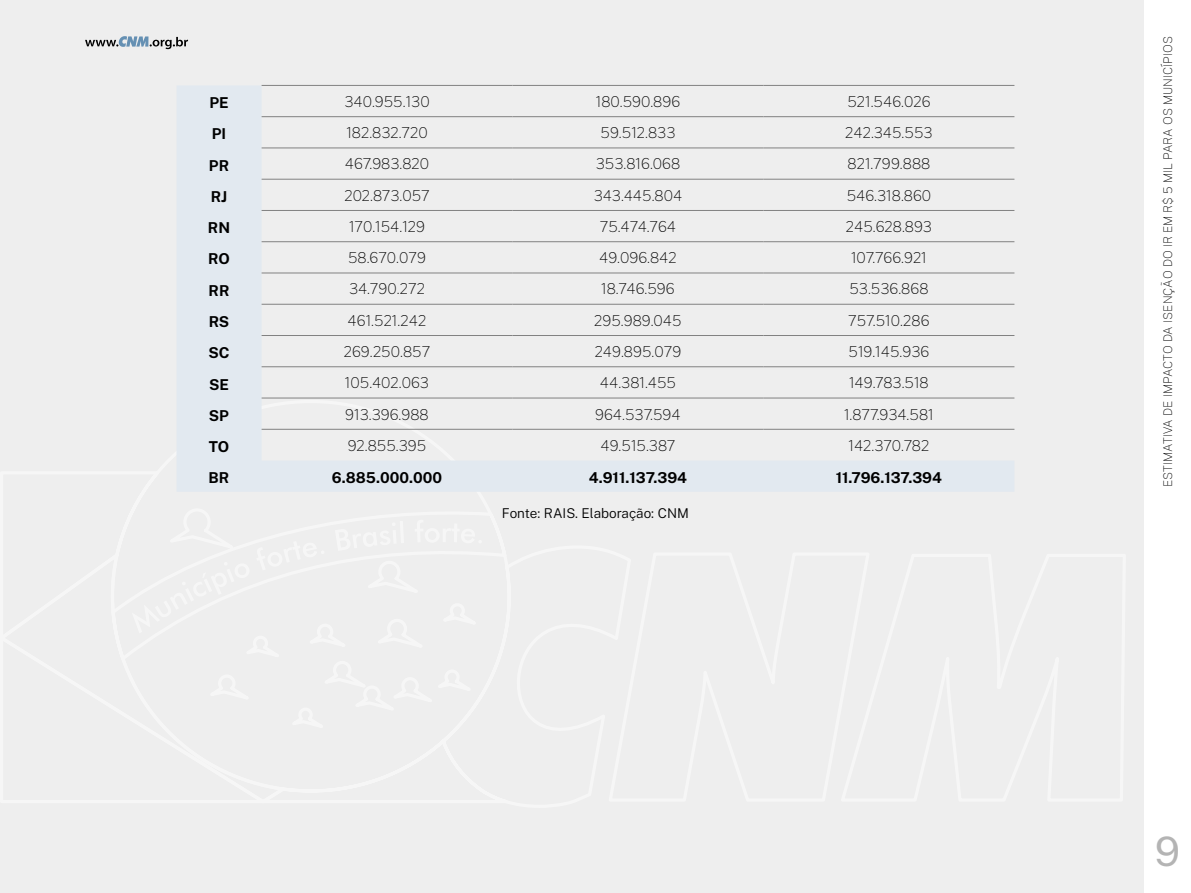
<style>
.page{position:relative;width:1191px;height:893px;background:#eee}
.page>*{position:absolute;margin:0;border:0;box-sizing:border-box;transform-origin:0 0}
.t1{font:40.5px "Public Sans";color:#b4b4b4}
.t2{font:100 15px "Public Sans";color:#000}
.t3{font:700 15px "Public Sans";color:#000}
.t4{font:300 13.5px "Public Sans";color:#000}
.t5{font:100 12px "Public Sans";color:#000}
</style>
<div class="page">
<div style="left:1144px;top:0;width:47px;height:893px;background:#fff"></div>
<svg style="left:85px;top:36px;width:103px;height:13px"></svg>
<svg style="left:177px;top:86px;width:837px;height:405px"></svg>
<hr style="left:261px;top:85px;width:251px;height:1px;background:#818181">
<hr style="left:512px;top:85px;width:251px;height:1px;background:#818181">
<hr style="left:763px;top:85px;width:251px;height:1px;background:#818181">
<hr style="left:261px;top:116px;width:251px;height:1px;background:#818181">
<hr style="left:512px;top:116px;width:251px;height:1px;background:#818181">
<hr style="left:763px;top:116px;width:251px;height:1px;background:#818181">
<hr style="left:261px;top:148px;width:251px;height:1px;background:#818181">
<hr style="left:512px;top:148px;width:251px;height:1px;background:#818181">
<hr style="left:763px;top:148px;width:251px;height:1px;background:#818181">
<hr style="left:261px;top:179px;width:251px;height:1px;background:#818181">
<hr style="left:512px;top:179px;width:251px;height:1px;background:#818181">
<hr style="left:763px;top:179px;width:251px;height:1px;background:#818181">
<hr style="left:261px;top:210px;width:251px;height:1px;background:#818181">
<hr style="left:512px;top:210px;width:251px;height:1px;background:#818181">
<hr style="left:763px;top:210px;width:251px;height:1px;background:#818181">
<hr style="left:261px;top:241px;width:251px;height:1px;background:#818181">
<hr style="left:512px;top:241px;width:251px;height:1px;background:#818181">
<hr style="left:763px;top:241px;width:251px;height:1px;background:#818181">
<hr style="left:261px;top:273px;width:251px;height:1px;background:#818181">
<hr style="left:512px;top:273px;width:251px;height:1px;background:#818181">
<hr style="left:763px;top:273px;width:251px;height:1px;background:#818181">
<hr style="left:261px;top:304px;width:251px;height:1px;background:#818181">
<hr style="left:512px;top:304px;width:251px;height:1px;background:#818181">
<hr style="left:763px;top:304px;width:251px;height:1px;background:#818181">
<hr style="left:261px;top:335px;width:251px;height:1px;background:#818181">
<hr style="left:512px;top:335px;width:251px;height:1px;background:#818181">
<hr style="left:763px;top:335px;width:251px;height:1px;background:#818181">
<hr style="left:261px;top:366px;width:251px;height:1px;background:#818181">
<hr style="left:512px;top:366px;width:251px;height:1px;background:#818181">
<hr style="left:763px;top:366px;width:251px;height:1px;background:#818181">
<hr style="left:261px;top:398px;width:251px;height:1px;background:#818181">
<hr style="left:512px;top:398px;width:251px;height:1px;background:#818181">
<hr style="left:763px;top:398px;width:251px;height:1px;background:#818181">
<hr style="left:261px;top:429px;width:251px;height:1px;background:#818181">
<hr style="left:512px;top:429px;width:251px;height:1px;background:#818181">
<hr style="left:763px;top:429px;width:251px;height:1px;background:#818181">
<p class="t3" style="left:209px;top:92px;width:21px">PE</p>
<p class="t2" style="left:344px;top:92px;width:87px">340.955.130</p>
<p class="t2" style="left:596px;top:92px;width:86px">180.590.896</p>
<p class="t2" style="left:847px;top:92px;width:85px">521.546.026</p>
<p class="t3" style="left:212px;top:123px;width:16px">PI</p>
<p class="t2" style="left:346px;top:123px;width:83px">182.832.720</p>
<p class="t2" style="left:600px;top:123px;width:76px">59.512.833</p>
<p class="t2" style="left:845px;top:123px;width:89px">242.345.553</p>
<p class="t3" style="left:209px;top:154px;width:22px">PR</p>
<p class="t2" style="left:345px;top:155px;width:86px">467.983.820</p>
<p class="t2" style="left:596px;top:155px;width:86px">353.816.068</p>
<p class="t2" style="left:847px;top:155px;width:84px">821.799.888</p>
<p class="t3" style="left:211px;top:185px;width:18px">RJ</p>
<p class="t2" style="left:344px;top:186px;width:87px">202.873.057</p>
<p class="t2" style="left:593px;top:186px;width:90px">343.445.804</p>
<p class="t2" style="left:846px;top:186px;width:86px">546.318.860</p>
<p class="t3" style="left:208px;top:217px;width:24px">RN</p>
<p class="t2" style="left:349px;top:217px;width:78px">170.154.129</p>
<p class="t2" style="left:600px;top:217px;width:78px">75.474.764</p>
<p class="t2" style="left:846px;top:217px;width:88px">245.628.893</p>
<p class="t3" style="left:208px;top:248px;width:23px">RO</p>
<p class="t2" style="left:348px;top:248px;width:79px">58.670.079</p>
<p class="t2" style="left:599px;top:248px;width:79px">49.096.842</p>
<p class="t2" style="left:851px;top:248px;width:77px">107.766.921</p>
<p class="t3" style="left:208px;top:279px;width:22px">RR</p>
<p class="t2" style="left:349px;top:280px;width:77px">34.790.272</p>
<p class="t2" style="left:601px;top:280px;width:75px">18.746.596</p>
<p class="t2" style="left:849px;top:280px;width:81px">53.536.868</p>
<p class="t3" style="left:209px;top:310px;width:22px">RS</p>
<p class="t2" style="left:348px;top:311px;width:80px">461.521.242</p>
<p class="t2" style="left:594px;top:311px;width:89px">295.989.045</p>
<p class="t2" style="left:848px;top:311px;width:83px">757.510.286</p>
<p class="t3" style="left:208px;top:342px;width:23px">SC</p>
<p class="t2" style="left:344px;top:342px;width:88px">269.250.857</p>
<p class="t2" style="left:594px;top:342px;width:88px">249.895.079</p>
<p class="t2" style="left:848px;top:342px;width:82px">519.145.936</p>
<p class="t3" style="left:209px;top:373px;width:21px">SE</p>
<p class="t2" style="left:345px;top:373px;width:86px">105.402.063</p>
<p class="t2" style="left:600px;top:373px;width:78px">44.381.455</p>
<p class="t2" style="left:849px;top:373px;width:81px">149.783.518</p>
<p class="t3" style="left:209px;top:404px;width:22px">SP</p>
<p class="t2" style="left:345px;top:405px;width:85px">913.396.988</p>
<p class="t2" style="left:595px;top:405px;width:87px">964.537.594</p>
<p class="t2" style="left:844px;top:405px;width:91px">1.877.934.581</p>
<p class="t3" style="left:209px;top:436px;width:22px">TO</p>
<p class="t2" style="left:348px;top:436px;width:80px">92.855.395</p>
<p class="t2" style="left:600px;top:436px;width:76px">49.515.387</p>
<p class="t2" style="left:848px;top:436px;width:82px">142.370.782</p>
<p class="t3" style="left:208px;top:467px;width:22px">BR</p>
<p class="t3" style="left:332px;top:467px;width:112px">6.885.000.000</p>
<p class="t3" style="left:589px;top:467px;width:100px">4.911.137.394</p>
<p class="t3" style="left:835px;top:467px;width:108px">11.796.137.394</p>
<p class="t4" style="left:502px;top:504px;width:188px">Fonte: RAIS. Elaboração: CNM</p>
<p class="t5" style="left:1160px;top:487px;width:452px;rotate:-90deg">ESTIMATIVA DE IMPACTO DA ISENÇÃO DO IR EM R$ 5 MIL PARA OS MUNICÍPIOS</p>
<h1 class="t1" style="left:1155px;top:823px;width:27px">9</h1>
</div>
